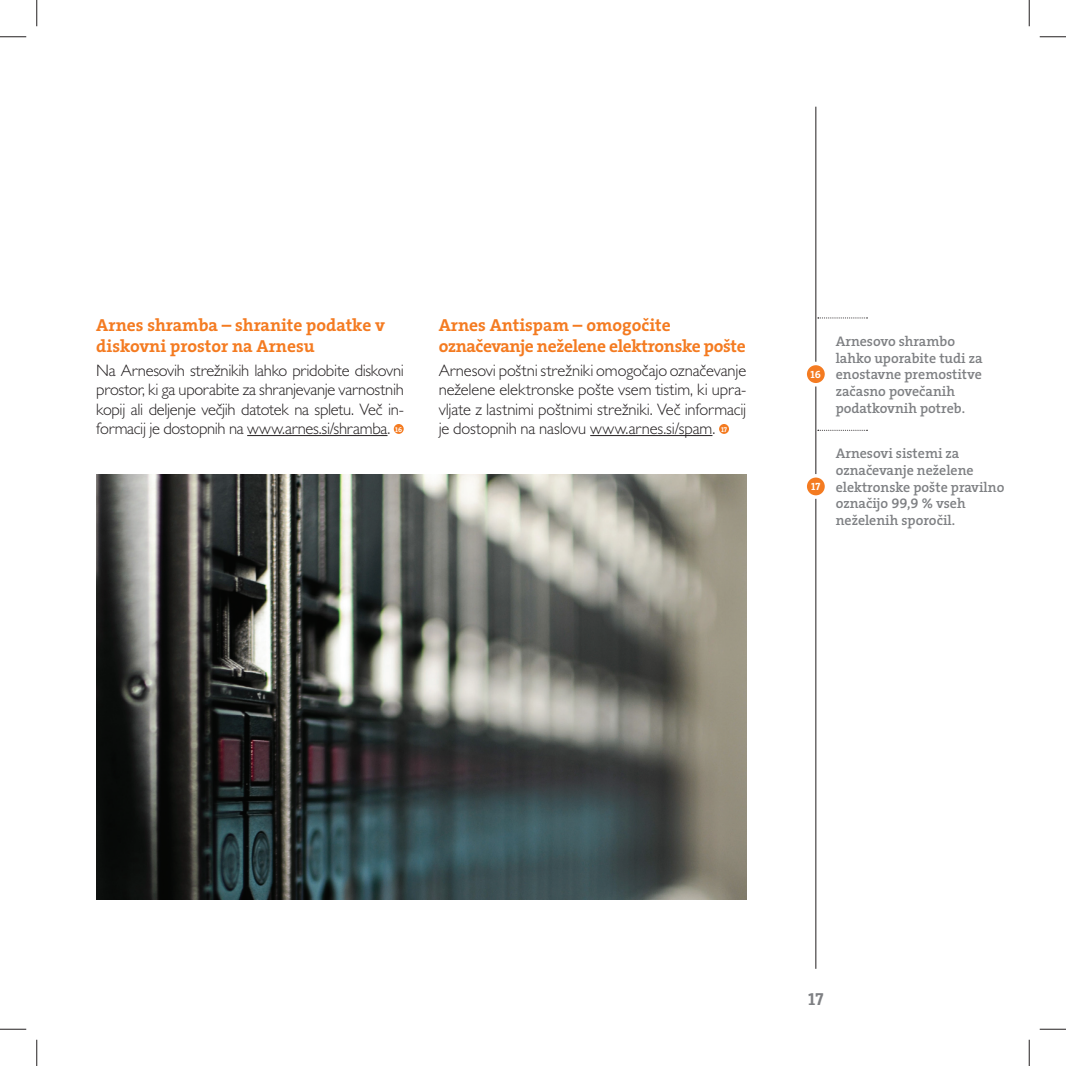
<style>
.page{position:relative;width:1066px;height:1066px;background:#fff}
.page>*{position:absolute;margin:0;border:0;box-sizing:border-box;transform-origin:0 0}
.t1{font:700 17.5px/21px "The Serif W7";letter-spacing:-.02em;color:#f47b21}
.t2{font:700 17.5px/21px "The Serif W7";color:#f47b21}
.t3{font:700 17.5px "The Serif W7";color:#7e8083}
.t4{font:300 16.62px/19.2px "Gill Sans MT Pro";letter-spacing:-.015em;color:#231f20;text-align:justify}
.t5{font:600 14px/16.8px "The Serif W6";color:#7e8083}
.t6{font:700 10.5px "The Serif W7";color:#fff}
.t7{font:700 7px "The Serif W7";color:#fff}
</style>
<div class="page">
<hr style="left:815px;top:107px;width:1px;height:861px;background:#231f20">
<hr style="left:590px;top:435px;width:122px;height:1px;background:#231f20">
<div style="left:719px;top:424px;width:10px;height:10px;background:#f47b21;border-radius:50%"></div>
<svg style="left:817px;top:317px;width:50px;height:1px"></svg>
<div style="left:805px;top:476px;width:21px;height:21px;background:#f47b21;border-radius:50%"></div>
<div style="left:803px;top:474px;width:25px;height:25px;border:4px solid #fff;border-radius:50%"></div>
<svg style="left:817px;top:430px;width:50px;height:1px"></svg>
<div style="left:805px;top:363px;width:21px;height:22px;background:#f47b21;border-radius:50%"></div>
<div style="left:803px;top:362px;width:25px;height:24px;border:4px solid #fff;border-radius:50%"></div>
<hr style="left:247px;top:435px;width:140px;height:1px;background:#231f20">
<div style="left:394px;top:424px;width:10px;height:10px;background:#f47b21;border-radius:50%"></div>
<img style="left:96px;top:474px;width:650px;height:425px">
<svg style="left:0;top:36px;width:26px;height:1px"></svg>
<svg style="left:1039px;top:36px;width:27px;height:1px"></svg>
<svg style="left:0;top:1029px;width:26px;height:1px"></svg>
<svg style="left:1039px;top:1029px;width:27px;height:1px"></svg>
<svg style="left:36px;top:0;width:1px;height:26px"></svg>
<svg style="left:36px;top:1039px;width:1px;height:27px"></svg>
<svg style="left:1029px;top:0;width:1px;height:26px"></svg>
<svg style="left:1029px;top:1039px;width:1px;height:27px"></svg>
<p class="t2" style="left:96px;top:316px;width:290px">Arnes shramba – shranite podatke v diskovni prostor na Arnesu</p>
<p class="t4" style="left:96px;top:363px;width:309px">Na Arnesovih strežnikih lahko pridobite diskovni prostor, ki ga uporabite za shranjevanje varnostnih kopij ali deljenje večjih datotek na spletu. Več in&shy;formacij je dostopnih na www.arnes.si/shramba.</p>
<p class="t7" style="left:395px;top:426px;width:8px">16</p>
<p class="t1" style="left:439px;top:316px;width:308px">Arnes Antispam – omogočite označevanje neželene elektronske pošte</p>
<p class="t4" style="left:439px;top:363px;width:309px">Arnesovi poštni strežniki omogočajo označevanje neželene elektronske pošte vsem tistim, ki upra&shy;vljate z lastnimi poštnimi strežniki. Več informacij je dostopnih na naslovu www.arnes.si/spam.</p>
<p class="t7" style="left:721px;top:426px;width:8px">17</p>
<p class="t6" style="left:810px;top:370px;width:12px">16</p>
<p class="t6" style="left:811px;top:482px;width:11px">17</p>
<p class="t5" style="left:835px;top:334px;width:148px">Arnesovo shrambo lahko uporabite tudi za enostavne premostitve začasno povečanih podatkovnih potreb.</p>
<p class="t5" style="left:835px;top:446px;width:170px">Arnesovi sistemi za označevanje neželene elektronske pošte pravilno označijo 99,9 % vseh neželenih sporočil.</p>
<p class="t3" style="left:808px;top:991px;width:17px">17</p>
</div>
